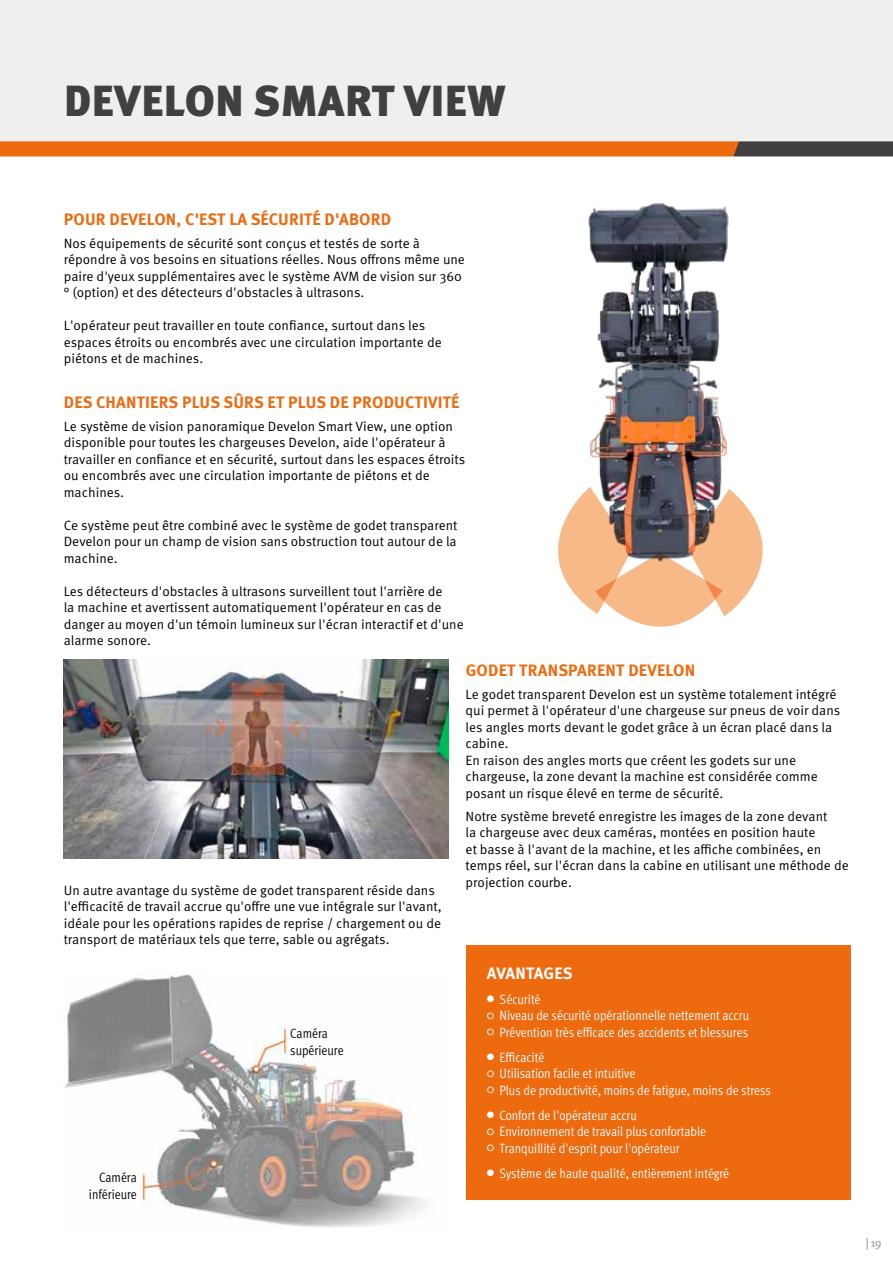
<style>
.page{position:relative;width:893px;height:1263px;background:#fff}
.page>*{position:absolute;margin:0;border:0;box-sizing:border-box;transform-origin:0 0}
.t1{font:900 43.5px "Meta Pro";letter-spacing:.01em;color:#423f41}
.t2{font:700 16.5px "Meta Pro";letter-spacing:.01em;color:#ed6a0f}
.t3{font:700 16.5px "Meta Pro";color:#fff}
.t4{font:13.5px/16.5px "Meta Pro Norm";color:#000}
.t5{font:13.5px "Meta Pro Cond Norm";color:#fff}
.t6{font:13.5px/16.5px "Meta Pro Cond Norm";color:#000}
.t7{font:12px "Meta Pro Norm";color:#b2b2b2}
.s1{font-family:"Meta Pro Norm";font-size:9px}
</style>
<div class="page">
<div style="left:0;top:0;width:893px;height:141px;background:#efefef"></div>
<svg style="left:0;top:141px;width:893px;height:15px;background:#cf661d"></svg>
<img style="left:588px;top:203px;width:141px;height:284px">
<svg style="left:558px;top:487px;width:205px;height:140px"></svg>
<img style="left:64px;top:659px;width:385px;height:199px">
<img style="left:64px;top:974px;width:362px;height:254px">
<div style="left:466px;top:945px;width:384px;height:254px;background:#ed6a0f"></div>
<h1 class="t1" style="left:64px;top:67px;width:443px">DEVELON SMART VIEW</h1>
<p class="t2" style="left:64px;top:206px;width:329px">POUR DEVELON, C'EST LA SÉCURITÉ D'ABORD</p>
<p class="t4" style="left:64px;top:234px;width:403px">Nos équipements de sécurité sont conçus et testés de sorte à répondre à vos besoins en situations réelles. Nous offrons même une paire d'yeux supplémentaires avec le système AVM de vision sur 360 ° (option) et des détecteurs d'obstacles à ultrasons.</p>
<p class="t4" style="left:64px;top:317px;width:379px">L'opérateur peut travailler en toute confiance, surtout dans les espaces étroits ou encombrés avec une circulation importante de piétons et de machines.</p>
<p class="t2" style="left:64px;top:389px;width:397px">DES CHANTIERS PLUS SÛRS ET PLUS DE PRODUCTIVITÉ</p>
<p class="t4" style="left:64px;top:417px;width:403px">Le système de vision panoramique Develon Smart View, une option disponible pour toutes les chargeuses Develon, aide l'opérateur à travailler en confiance et en sécurité, surtout dans les espaces étroits ou encombrés avec une circulation importante de piétons et de machines.</p>
<p class="t4" style="left:64px;top:516px;width:395px;text-align:justify">Ce système peut être combiné avec le système de godet transparent Develon pour un champ de vision sans obstruction tout autour de la machine.</p>
<p class="t4" style="left:64px;top:582px;width:401px">Les détecteurs d'obstacles à ultrasons surveillent tout l'arrière de<br>la machine et avertissent automatiquement l'opérateur en cas de danger au moyen d'un témoin lumineux sur l'écran interactif et d'une alarme sonore.</p>
<p class="t4" style="left:64px;top:881px;width:380px">Un autre avantage du système de godet transparent réside dans l'efficacité de travail accrue qu'offre une vue intégrale sur l'avant, idéale pour les opérations rapides de reprise / chargement ou de transport de matériaux tels que terre, sable ou agrégats.</p>
<p class="t6" style="left:89px;top:1168px;width:49px;text-align:right">Caméra inférieure</p>
<p class="t6" style="left:290px;top:1024px;width:55px">Caméra supérieure</p>
<p class="t2" style="left:466px;top:657px;width:231px">GODET TRANSPARENT DEVELON</p>
<p class="t4" style="left:466px;top:685px;width:376px">Le godet transparent Develon est un système totalement intégré qui permet à l'opérateur d'une chargeuse sur pneus de voir dans les angles morts devant le godet grâce à un écran placé dans la cabine.<br>En raison des angles morts que créent les godets sur une chargeuse, la zone devant la machine est considérée comme posant un risque élevé en terme de sécurité.</p>
<p class="t4" style="left:466px;top:807px;width:385px">Notre système breveté enregistre les images de la zone devant<br>la chargeuse avec deux caméras, montées en position haute<br>et basse à l'avant de la machine, et les affiche combinées, en temps réel, sur l'écran dans la cabine en utilisant une méthode de projection courbe.</p>
<p class="t3" style="left:487px;top:960px;width:87px">AVANTAGES</p>
<p class="t5" style="left:487px;top:989px;width:55px"><span class="s1">●</span> Sécurité</p>
<p class="t5" style="left:487px;top:1006px;width:264px"><span class="s1">○</span> Niveau de sécurité opérationnelle nettement accru</p>
<p class="t5" style="left:487px;top:1022px;width:263px"><span class="s1">○</span> Prévention très efficace des accidents et blessures</p>
<p class="t5" style="left:487px;top:1047px;width:59px"><span class="s1">●</span> Efficacité</p>
<p class="t5" style="left:487px;top:1064px;width:150px"><span class="s1">○</span> Utilisation facile et intuitive</p>
<p class="t5" style="left:487px;top:1080px;width:286px"><span class="s1">○</span> Plus de productivité, moins de fatigue, moins de stress</p>
<p class="t5" style="left:487px;top:1105px;width:152px"><span class="s1">●</span> Confort de l'opérateur accru</p>
<p class="t5" style="left:487px;top:1122px;width:221px"><span class="s1">○</span> Environnement de travail plus confortable</p>
<p class="t5" style="left:487px;top:1138px;width:194px"><span class="s1">○</span> Tranquillité d'esprit pour l'opérateur</p>
<p class="t5" style="left:487px;top:1163px;width:244px"><span class="s1">●</span> Système de haute qualité, entièrement intégré</p>
<p class="t7" style="left:866px;top:1233px;width:17px">| 19</p>
</div>
